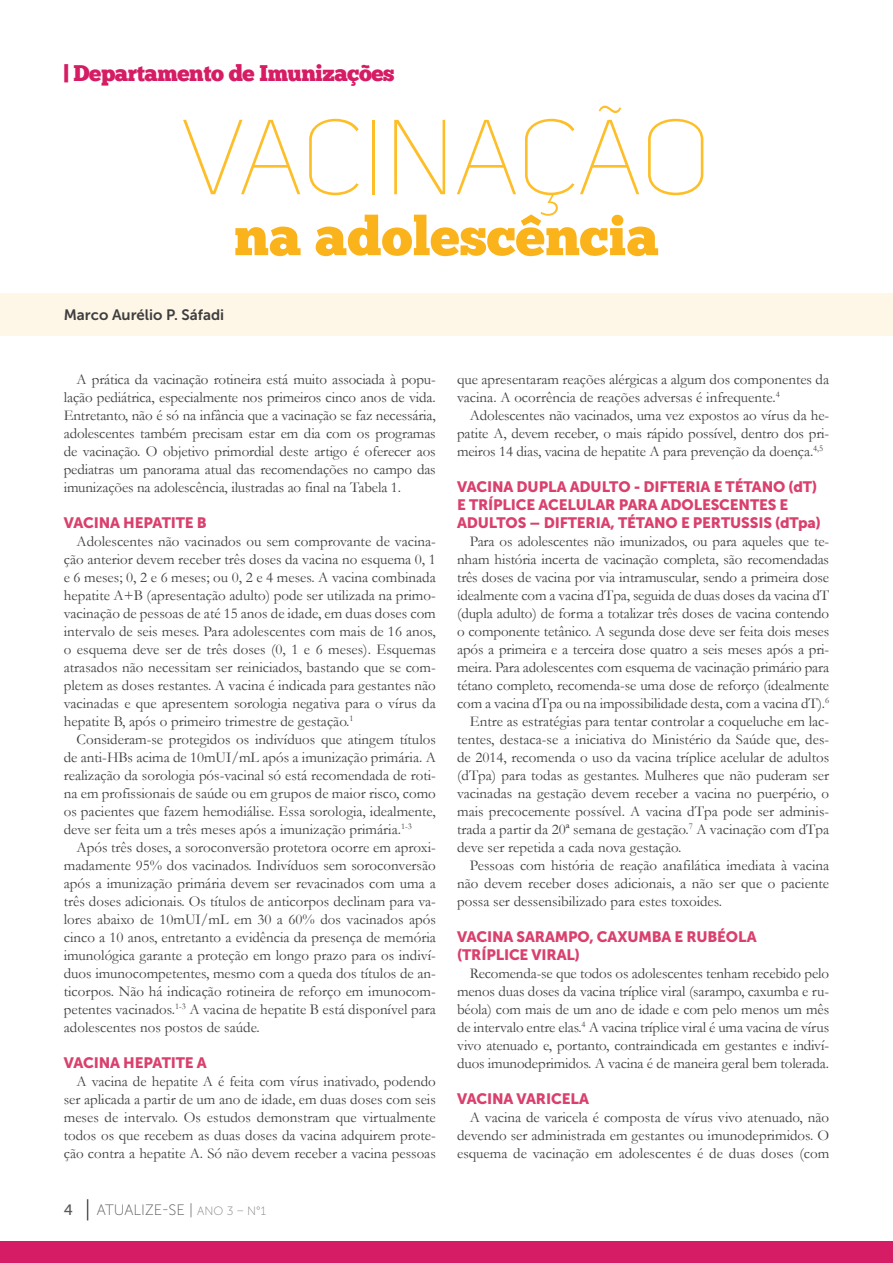
<style>
.page{position:relative;width:893px;height:1263px;background:#fff}
.page>*{position:absolute;margin:0;border:0;box-sizing:border-box;transform-origin:0 0}
.titulo{font:105px "Uni Sans Thin CAPS";letter-spacing:-.005em;color:#fdbe28}
.subtitulo{font:54px "Chunk Five Ex";color:#fbb31b}
.chapeu{font:22.5px "Chunk Five Ex";letter-spacing:-.02em;color:#d51c64}
.texto{font:15px/18px "Garamond";color:#3e3e3f;text-align:justify}
.texto-2{font:15px/18px "Museo Sans 900";letter-spacing:-.01em;color:#d9406e}
.t1{font:15px "Museo Sans 100";color:#57585a}
.autores{font:15px "Museo Sans 700";color:#3e3e3f}
.t2{font:15px "Museo Sans 500";color:#57585a}
.s1{font-size:12px;color:#808285}
</style>
<div class="page">
<svg style="left:87px;top:1199px;width:1px;height:21px"></svg>
<div style="left:0;top:293px;width:893px;height:43px;background:#fef6e6"></div>
<div style="left:0;top:1242px;width:893px;height:21px;background:#d51c64"></div>
<p class="chapeu" style="left:64px;top:56px;width:332px">| Departamento de Imunizações</p>
<p class="titulo" style="left:181px;top:97px;width:532px">VACINAÇÃO</p>
<p class="subtitulo" style="left:234px;top:196px;width:426px">na adolescência</p>
<p class="autores" style="left:64px;top:307px;width:162px">Marco Aurélio P. Sáfadi</p>
<p class="texto" style="left:64px;top:370px;width:374px;text-indent:13px">A prática da vacinação rotineira está muito associada à popu&shy;lação pediátrica, especialmente nos primeiros cinco anos de vida.<br>Entretanto, não é só na infância que a vacinação se faz necessária, adolescentes também precisam estar em dia com os programas de vacinação. O objetivo primordial deste artigo é oferecer aos pediatras um panorama atual das recomendações no campo das imunizações na adolescência, ilustradas ao final na Tabela 1.</p>
<p class="texto-2" style="left:64px;top:514px;width:145px">VACINA HEPATITE B</p>
<p class="texto" style="left:64px;top:532px;width:374px;text-indent:13px">Adolescentes não vacinados ou sem comprovante de vacina&shy;ção anterior devem receber três doses da vacina no esquema 0, 1 e 6 meses; 0, 2 e 6 meses; ou 0, 2 e 4 meses. A vacina combinada hepatite A+B (apresentação adulto) pode ser utilizada na primo&shy;vacinação de pessoas de até 15 anos de idade, em duas doses com intervalo de seis meses. Para adolescentes com mais de 16 anos, o esquema deve ser de três doses (0, 1 e 6 meses). Esquemas atrasados não necessitam ser reiniciados, bastando que se com&shy;pletem as doses restantes. A vacina é indicada para gestantes não vacinadas e que apresentem sorologia negativa para o vírus da hepatite B, após o primeiro trimestre de gestação.<sup>1</sup></p>
<p class="texto" style="left:64px;top:730px;width:374px;text-indent:13px">Consideram-se protegidos os indivíduos que atingem títulos de anti-HBs acima de 10mUI/mL após a imunização primária. A realização da sorologia pós-vacinal só está recomendada de roti&shy;na em profissionais de saúde ou em grupos de maior risco, como os pacientes que fazem hemodiálise. Essa sorologia, idealmente, deve ser feita um a três meses após a imunização primária.<sup>1-3</sup></p>
<p class="texto" style="left:64px;top:838px;width:374px;text-indent:13px">Após três doses, a soroconversão protetora ocorre em aproxi&shy;madamente 95% dos vacinados. Indivíduos sem soroconversão após a imunização primária devem ser revacinados com uma a três doses adicionais. Os títulos de anticorpos declinam para va&shy;lores abaixo de 10mUI/mL em 30 a 60% dos vacinados após cinco a 10 anos, entretanto a evidência da presença de memória imunológica garante a proteção em longo prazo para os indiví&shy;duos imunocompetentes, mesmo com a queda dos títulos de an&shy;ticorpos. Não há indicação rotineira de reforço em imunocom&shy;petentes vacinados.<sup>1-3</sup> A vacina de hepatite B está disponível para adolescentes nos postos de saúde.</p>
<p class="texto-2" style="left:64px;top:1054px;width:145px">VACINA HEPATITE A</p>
<p class="texto" style="left:64px;top:1072px;width:374px;text-indent:13px">A vacina de hepatite A é feita com vírus inativado, podendo ser aplicada a partir de um ano de idade, em duas doses com seis meses de intervalo. Os estudos demonstram que virtualmente todos os que recebem as duas doses da vacina adquirem prote&shy;ção contra a hepatite A. Só não devem receber a vacina pessoas</p>
<p class="t2" style="left:64px;top:1202px;width:11px">4</p>
<p class="t1" style="left:97px;top:1202px;width:171px">ATUALIZE-SE | <span class="s1">ANO 3 – N°1</span></p>
<p class="texto" style="left:457px;top:370px;width:374px">que apresentaram reações alérgicas a algum dos componentes da vacina. A ocorrência de reações adversas é infrequente.<sup>4</sup></p>
<p class="texto" style="left:457px;top:406px;width:374px;text-indent:13px">Adolescentes não vacinados, uma vez expostos ao vírus da he&shy;patite A, devem receber, o mais rápido possível, dentro dos pri&shy;meiros 14 dias, vacina de hepatite A para prevenção da doença.<sup>4,5</sup></p>
<p class="texto-2" style="left:457px;top:478px;width:365px">VACINA DUPLA ADULTO - DIFTERIA E TÉTANO (dT)<br>E TRÍPLICE ACELULAR PARA ADOLESCENTES E<br>ADULTOS – DIFTERIA, TÉTANO E PERTUSSIS (dTpa)</p>
<p class="texto" style="left:457px;top:532px;width:374px;text-indent:13px">Para os adolescentes não imunizados, ou para aqueles que te&shy;nham história incerta de vacinação completa, são recomendadas três doses de vacina por via intramuscular, sendo a primeira dose idealmente com a vacina dTpa, seguida de duas doses da vacina dT (dupla adulto) de forma a totalizar três doses de vacina contendo o componente tetânico. A segunda dose deve ser feita dois meses após a primeira e a terceira dose quatro a seis meses após a pri&shy;meira. Para adolescentes com esquema de vacinação primário para tétano completo, recomenda-se uma dose de reforço (idealmente com a vacina dTpa ou na impossibilidade desta, com a vacina dT).<sup>6</sup></p>
<p class="texto" style="left:457px;top:712px;width:374px;text-indent:13px">Entre as estratégias para tentar controlar a coqueluche em lac&shy;tentes, destaca-se a iniciativa do Ministério da Saúde que, des&shy;de 2014, recomenda o uso da vacina tríplice acelular de adultos (dTpa) para todas as gestantes. Mulheres que não puderam ser vacinadas na gestação devem receber a vacina no puerpério, o mais precocemente possível. A vacina dTpa pode ser adminis&shy;trada a partir da 20ª semana de gestação.<sup>7</sup> A vacinação com dTpa deve ser repetida a cada nova gestação.</p>
<p class="texto" style="left:457px;top:856px;width:374px;text-indent:13px">Pessoas com história de reação anafilática imediata à vacina não devem receber doses adicionais, a não ser que o paciente possa ser dessensibilizado para estes toxoides.</p>
<p class="texto-2" style="left:457px;top:928px;width:301px">VACINA SARAMPO, CAXUMBA E RUBÉOLA (TRÍPLICE VIRAL)</p>
<p class="texto" style="left:457px;top:964px;width:374px;text-indent:13px">Recomenda-se que todos os adolescentes tenham recebido pelo menos duas doses da vacina tríplice viral (sarampo, caxumba e ru&shy;béola) com mais de um ano de idade e com pelo menos um mês de intervalo entre elas.<sup>4</sup> A vacina tríplice viral é uma vacina de vírus vivo atenuado e, portanto, contraindicada em gestantes e indiví&shy;duos imunodeprimidos. A vacina é de maneira geral bem tolerada.</p>
<p class="texto-2" style="left:457px;top:1090px;width:133px">VACINA VARICELA</p>
<p class="texto" style="left:457px;top:1108px;width:374px;text-indent:13px">A vacina de varicela é composta de vírus vivo atenuado, não devendo ser administrada em gestantes ou imunodeprimidos. O esquema de vacinação em adolescentes é de duas doses (com</p>
</div>
